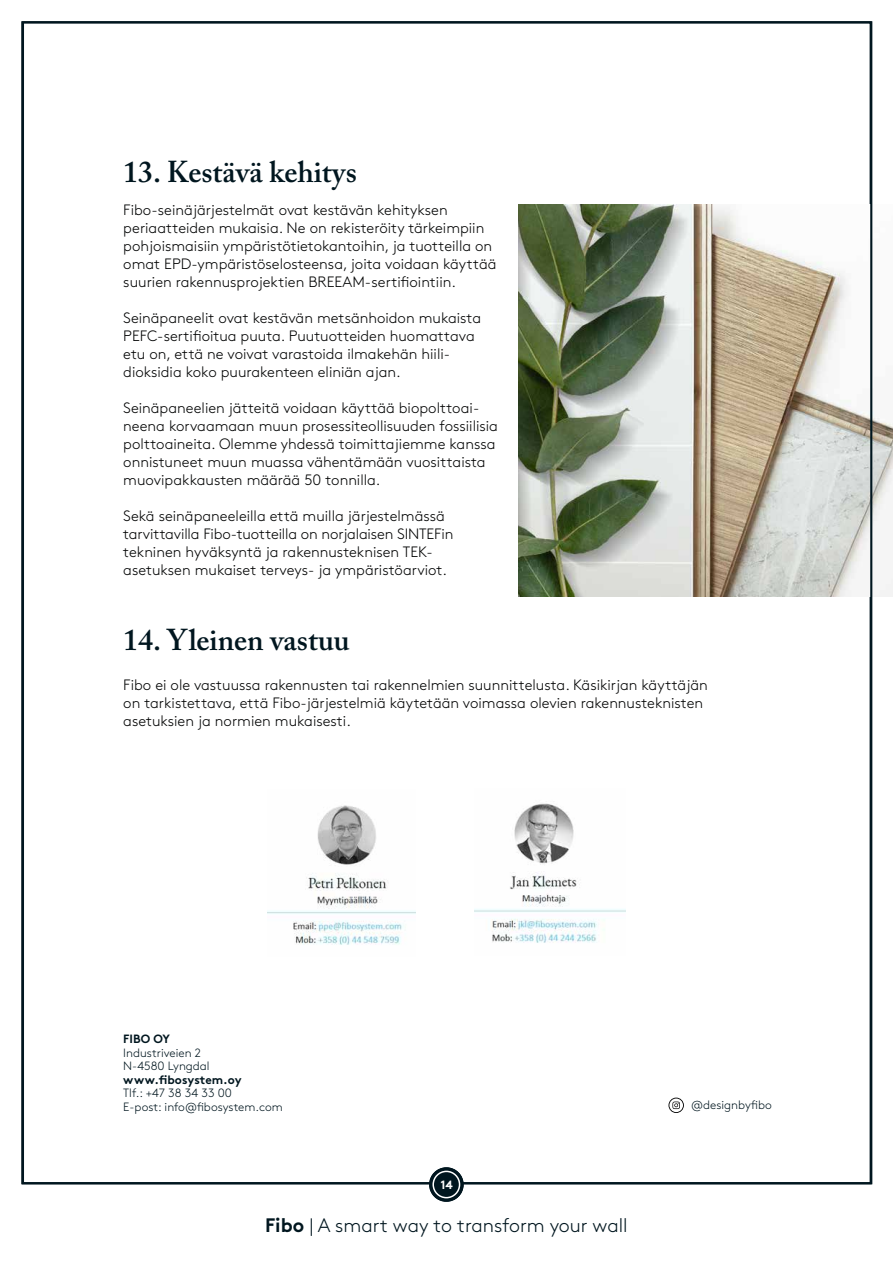
<style>
.page{position:relative;width:893px;height:1263px;background:#fff}
.page>*{position:absolute;margin:0;border:0;box-sizing:border-box;transform-origin:0 0}
.t1{font:600 30px "Adobe Caslon Pro";color:#00161f}
.t2{font:300 19.5px "Brown";color:#00161f}
.t3{font:300 15px/18px "Brown";color:#010202}
.t4{font:300 12px/13.5px "Brown";color:#00161f}
.t5{font:700 12px "Brown";color:#00161f}
.t6{font:700 12px "Brown";color:#fff}
.s1{font-weight:700}
</style>
<div class="page">
<img style="left:519px;top:205px;width:374px;height:391px">
<svg style="left:668px;top:1097px;width:16px;height:16px"></svg>
<svg style="left:429px;top:1167px;width:35px;height:35px"></svg>
<div style="left:432px;top:1171px;width:28px;height:27px;border:2px solid #fff;border-radius:50%"></div>
<img style="left:475px;top:803px;width:150px;height:140px">
<img style="left:267px;top:805px;width:148px;height:140px">
<h1 class="t1" style="left:123px;top:154px;width:235px">13. Kestävä kehitys</h1>
<p class="t3" style="left:123px;top:200px;width:375px">Fibo-seinäjärjestelmät ovat kestävän kehityksen periaatteiden mukaisia. Ne on rekisteröity tärkeimpiin pohjoismaisiin ympäristötietokantoihin, ja tuotteilla on omat EPD-ympäristöselosteensa, joita voidaan käyttää suurien rakennusprojektien BREEAM-sertifiointiin.</p>
<p class="t3" style="left:123px;top:308px;width:359px">Seinäpaneelit ovat kestävän metsänhoidon mukaista PEFC-sertifioitua puuta. Puutuotteiden huomattava etu on, että ne voivat varastoida ilmakehän hiili&shy;dioksidia koko puurakenteen eliniän ajan.</p>
<p class="t3" style="left:123px;top:398px;width:376px">Seinäpaneelien jätteitä voidaan käyttää biopolttoai&shy;neena korvaamaan muun prosessiteollisuuden fossiilisia polttoaineita. Olemme yhdessä toimittajiemme kanssa onnistuneet muun muassa vähentämään vuosittaista muovipakkausten määrää 50 tonnilla.</p>
<p class="t3" style="left:123px;top:506px;width:332px">Sekä seinäpaneeleilla että muilla järjestelmässä tarvittavilla Fibo-tuotteilla on norjalaisen SINTEFin tekninen hyväksyntä ja rakennusteknisen TEK&shy;asetuksen mukaiset terveys- ja ympäristöarviot.</p>
<h1 class="t1" style="left:123px;top:622px;width:228px">14. Yleinen vastuu</h1>
<p class="t3" style="left:123px;top:674px;width:586px">Fibo ei ole vastuussa rakennusten tai rakennelmien suunnittelusta. Käsikirjan käyttäjän on tarkistettava, että Fibo-järjestelmiä käytetään voimassa olevien rakennusteknisten asetuksien ja normien mukaisesti.</p>
<p class="t5" style="left:123px;top:1029px;width:48px">FIBO OY</p>
<p class="t4" style="left:123px;top:1045px;width:88px">Industriveien 2<br>N-4580 Lyngdal</p>
<p class="t5" style="left:123px;top:1070px;width:120px">www.fibosystem.oy</p>
<p class="t4" style="left:123px;top:1085px;width:161px">Tlf.: +47 38 34 33 00<br>E-post: info@fibosystem.com</p>
<p class="t6" style="left:440px;top:1175px;width:14px">14</p>
<h2 class="t2" style="left:265px;top:1210px;width:364px"><span class="s1">Fibo</span> | A smart way to transform your wall</h2>
<p class="t4" style="left:691px;top:1097px;width:82px">@designbyfibo</p>
</div>
